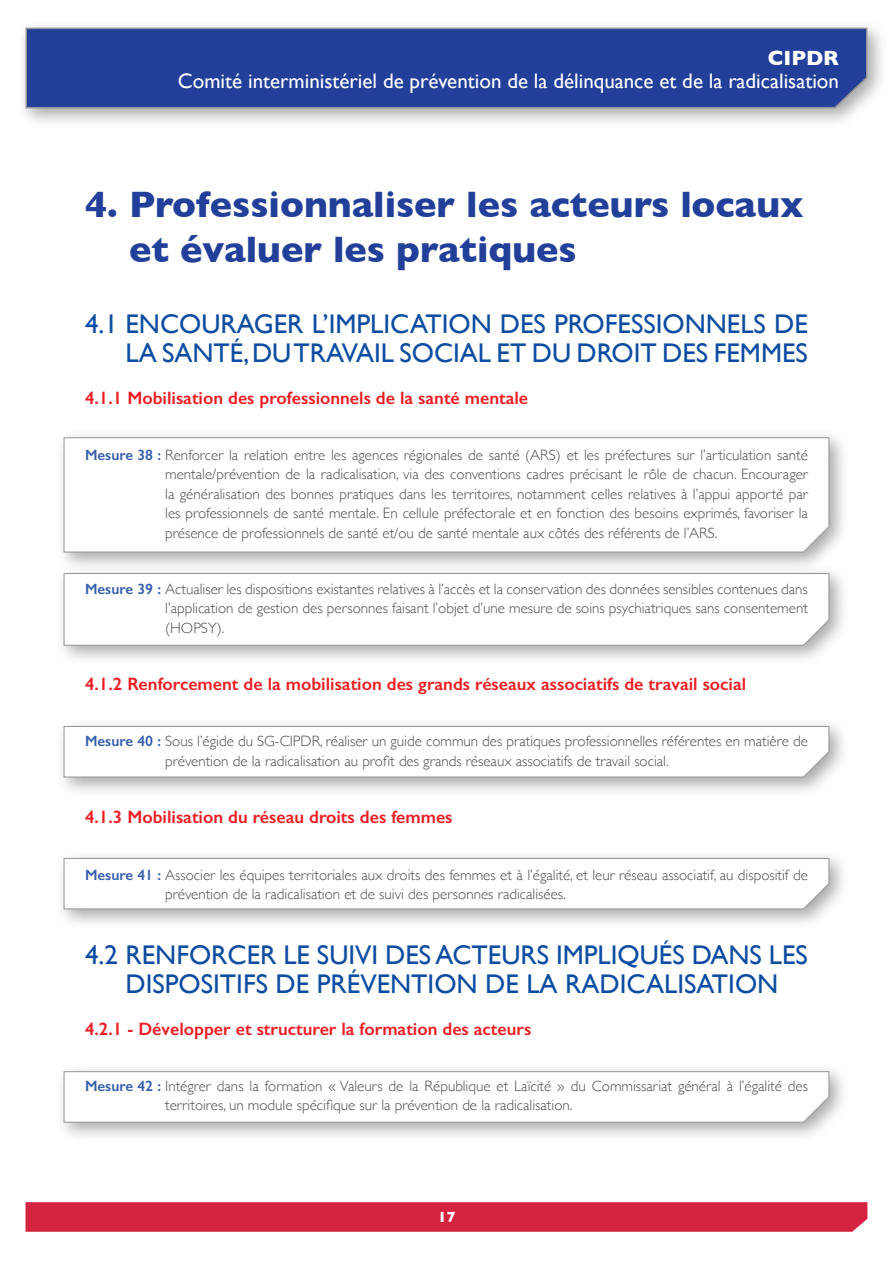
<style>
.page{position:relative;width:893px;height:1263px;background:#fff}
.page>*{position:absolute;margin:0;border:0;box-sizing:border-box;transform-origin:0 0}
.t1{font:700 37.5px/45px "Gill Sans";color:#223f99}
.t2{font:27px/28.5px "Gill Sans";color:#0d4da1;text-align:right}
.t3{font:21px "Gill Sans";color:#fff}
.t4{font:700 21px "Gill Sans";color:#fff}
.t5{font:600 18px "Gill Sans";color:#ee1d23}
.t6{font:300 15px/19.5px "Gill Sans";color:#4b4c4d}
.t7{font:700 15px "Gill Sans";color:#fff}
.s1{font-weight:600;color:#375fac}
</style>
<div class="page">
<svg style="left:26px;top:1202px;width:841px;height:30px;background:#d52744"></svg>
<div style="left:17px;top:19px;width:871px;height:109px;background:#939598;opacity:.8"></div>
<svg style="left:25px;top:27px;width:843px;height:82px;background:#2a459a"></svg>
<div style="left:55px;top:429px;width:794px;height:143px;background:#939598;opacity:.8"></div>
<svg style="left:64px;top:437px;width:765px;height:115px"></svg>
<div style="left:55px;top:565px;width:794px;height:101px;background:#939598;opacity:.8"></div>
<svg style="left:64px;top:573px;width:765px;height:73px"></svg>
<div style="left:55px;top:718px;width:794px;height:79px;background:#939598;opacity:.8"></div>
<svg style="left:64px;top:726px;width:765px;height:51px"></svg>
<div style="left:55px;top:850px;width:794px;height:79px;background:#939598;opacity:.8"></div>
<svg style="left:64px;top:858px;width:765px;height:51px"></svg>
<div style="left:55px;top:1063px;width:794px;height:79px;background:#939598;opacity:.8"></div>
<svg style="left:64px;top:1071px;width:765px;height:52px"></svg>
<h3 class="t4" style="left:768px;top:41px;width:73px">CIPDR</h3>
<h3 class="t3" style="left:178px;top:68px;width:663px">Comité interministériel de prévention de la délinquance et de la radicalisation</h3>
<h1 class="t1" style="left:129px;top:181px;width:676px;text-indent:-44px">4. Professionnaliser les acteurs locaux et évaluer les pratiques</h1>
<h2 class="t2" style="left:85px;top:309px;width:724px">4.1 ENCOURAGER L’IMPLICATION DES PROFESSIONNELS DE<br>LA SANTÉ, DU TRAVAIL SOCIAL ET DU DROIT DES FEMMES</h2>
<p class="t5" style="left:85px;top:387px;width:445px">4.1.1 Mobilisation des professionnels de la santé mentale</p>
<p class="t6" style="left:165px;top:444px;width:644px;text-align:justify;text-indent:-80px"><span class="s1">Mesure 38 :</span> Renforcer la relation entre les agences régionales de santé (ARS) et les préfectures sur l’articulation santé mentale/prévention de la radicalisation, via des conventions cadres précisant le rôle de chacun. Encourager la généralisation des bonnes pratiques dans les territoires, notamment celles relatives à l’appui apporté par les professionnels de santé mentale. En cellule préfectorale et en fonction des besoins exprimés, favoriser la présence de professionnels de santé et/ou de santé mentale aux côtés des référents de l’ARS.</p>
<p class="t6" style="left:165px;top:579px;width:644px;text-align:justify;text-indent:-80px"><span class="s1">Mesure 39 :</span> Actualiser les dispositions existantes relatives à l’accès et la conservation des données sensibles contenues dans l’application de gestion des personnes faisant l’objet d’une mesure de soins psychiatriques sans consentement (HOPSY).</p>
<p class="t5" style="left:85px;top:673px;width:663px">4.1.2 Renforcement de la mobilisation des grands réseaux associatifs de travail social</p>
<p class="t6" style="left:165px;top:731px;width:644px;text-indent:-80px"><span class="s1">Mesure 40 :</span> Sous l’égide du SG-CIPDR, réaliser un guide commun des pratiques professionnelles référentes en matière de prévention de la radicalisation au profit des grands réseaux associatifs de travail social.</p>
<p class="t5" style="left:85px;top:806px;width:369px">4.1.3 Mobilisation du réseau droits des femmes</p>
<p class="t6" style="left:165px;top:864px;width:644px;text-indent:-80px"><span class="s1">Mesure 41 :</span> Associer les équipes territoriales aux droits des femmes et à l’égalité, et leur réseau associatif, au dispositif de prévention de la radicalisation et de suivi des personnes radicalisées.</p>
<h2 class="t2" style="left:85px;top:940px;width:724px;text-align:center">4.2 RENFORCER LE SUIVI DES ACTEURS IMPLIQUÉS DANS LES<br>DISPOSITIFS DE PRÉVENTION DE LA RADICALISATION</h2>
<p class="t5" style="left:85px;top:1018px;width:448px">4.2.1 - Développer et structurer la formation des acteurs</p>
<p class="t6" style="left:165px;top:1075px;width:644px;text-indent:-80px"><span class="s1">Mesure 42 :</span> Intégrer dans la formation « Valeurs de la République et Laïcité » du Commissariat général à l’égalité des territoires, un module spécifique sur la prévention de la radicalisation.</p>
<p class="t7" style="left:438px;top:1205px;width:19px">17</p>
</div>
